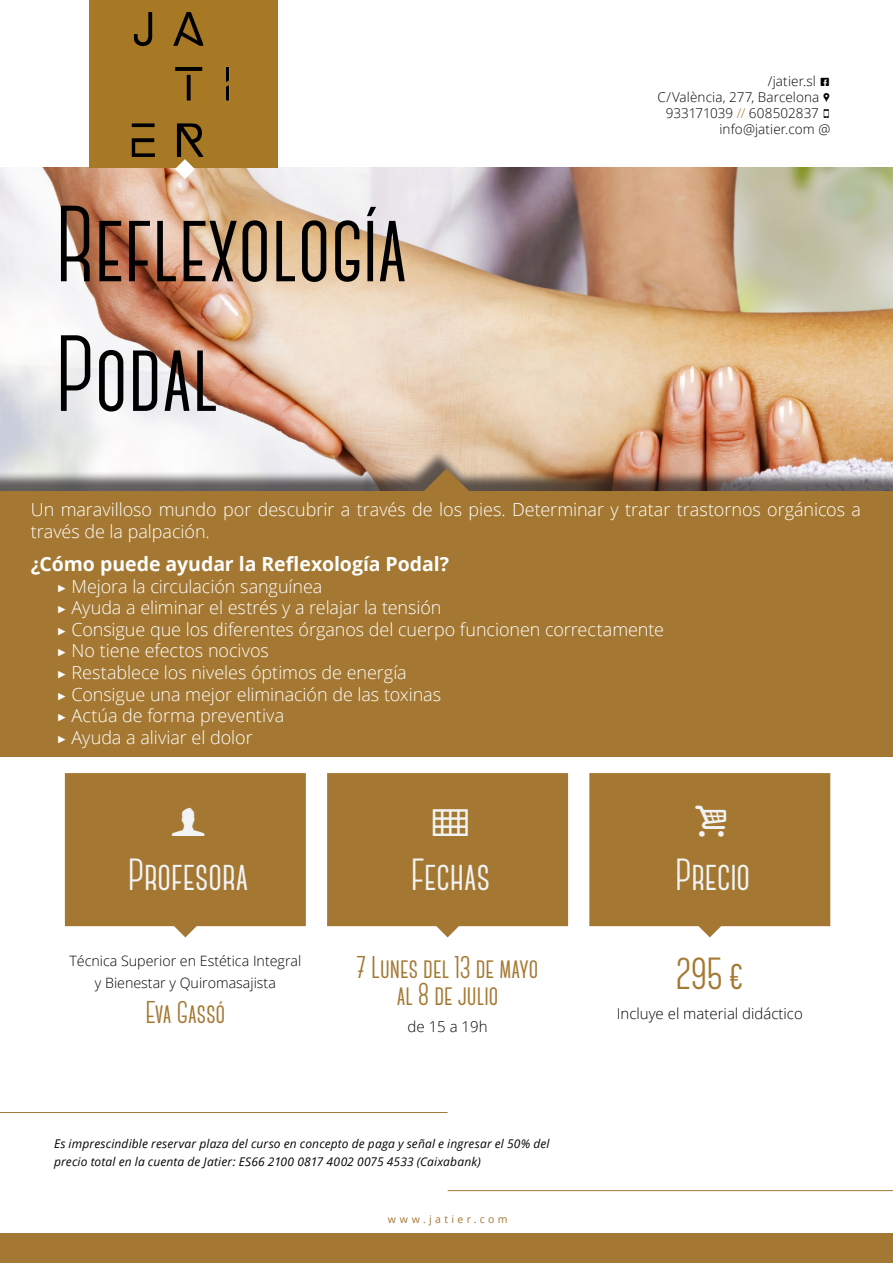
<style>
.page{position:relative;width:893px;height:1263px;background:#fff}
.page>*{position:absolute;margin:0;border:0;box-sizing:border-box;transform-origin:0 0}
.Box-1-Title-C1{font:700 108px/129.6px "Canter";color:#000001}
.Box1-Title{font:700 45px "Canter";letter-spacing:-.005em;color:#f2f3f4}
.Box1-BT{font:700 45px "Canter";color:#a47832}
.BOX1-Icon{font:45px "Modern Pictograms";color:#f2f3f4}
.Box1-BT-2{font:700 31.5px/27px "Canter";color:#a47832;text-align:center}
.BOX1-Plus-C1{font:700 31.5px "Canter";color:#a47832}
.DIV-1-BT{font:700 19.5px "Open Sans";letter-spacing:-.005em;color:#fff}
.DIV-1-BT-2{font:300 18px/21.6px "Open Sans";letter-spacing:-.005em;color:#fff}
.Box1-BT-3{font:300 15px "Open Sans";color:#040503}
.Box1-BT-4{font:300 14.25px/22.5px "Open Sans";color:#040503;text-align:center}
.Header-BT{font:300 13.5px "Open Sans";letter-spacing:.01em;color:#040503}
.F1-BT{font:italic 12px/18px "Open Sans";letter-spacing:.015em;color:#040503}
.F1-Website-C1{font:10.5px "Open Sans";letter-spacing:.32em;color:#a47832}
.s1{font-family:"Modern Pictograms";font-weight:400}
.s2{color:#a57736}
</style>
<div class="page">
<img style="left:0;top:168px;width:893px;height:281px">
<div style="left:0;top:630px;width:893px;height:126px;background:#a47832"></div>
<div style="left:0;top:449px;width:893px;height:177px;background:#231f20;opacity:.7"></div>
<svg style="left:0;top:468px;width:893px;height:162px;background:#a27a3d"></svg>
<div style="left:89px;top:0;width:188px;height:168px;background:#a77925"></div>
<img style="left:131px;top:12px;width:99px;height:145px">
<svg style="left:175px;top:159px;width:20px;height:20px"></svg>
<svg style="left:65px;top:773px;width:241px;height:164px;background:#a9803f"></svg>
<svg style="left:327px;top:773px;width:241px;height:164px;background:#a9803f"></svg>
<svg style="left:589px;top:773px;width:241px;height:164px;background:#a9803f"></svg>
<div style="left:0;top:1234px;width:893px;height:29px;background:#a47832"></div>
<hr style="left:0;top:1112px;width:448px;height:1px;background:#a57736">
<hr style="left:448px;top:1190px;width:445px;height:1px;background:#a57736">
<p class="Box-1-Title-C1" style="left:55px;top:181px;width:354px">Reflexología<br>Podal</p>
<p class="Header-BT" style="left:768px;top:71px;width:64px">/jatier.sl <span class="s1">G</span></p>
<p class="Header-BT" style="left:657px;top:88px;width:174px">C/València, 277, Barcelona <span class="s1">,</span></p>
<p class="Header-BT" style="left:666px;top:104px;width:166px">933171039 <span class="s2">//</span> 608502837 <span class="s1">O</span></p>
<p class="Header-BT" style="left:719px;top:120px;width:112px">info@jatier.com @</p>
<p class="DIV-1-BT-2" style="left:31px;top:499px;width:832px">Un maravilloso mundo por descubrir a través de los pies. Determinar y tratar trastornos orgánicos a través de la palpación.</p>
<p class="DIV-1-BT" style="left:31px;top:550px;width:420px">¿Cómo puede ayudar la Reflexología Podal?</p>
<p class="DIV-1-BT-2" style="left:56px;top:575px;width:268px"><span class="s1">&gt;</span> Mejora la circulación sanguínea</p>
<p class="DIV-1-BT-2" style="left:56px;top:596px;width:387px"><span class="s1">&gt;</span> Ayuda a eliminar el estrés y a relajar la tensión</p>
<p class="DIV-1-BT-2" style="left:56px;top:618px;width:609px"><span class="s1">&gt;</span> Consigue que los diferentes órganos del cuerpo funcionen correctamente</p>
<p class="DIV-1-BT-2" style="left:56px;top:640px;width:214px"><span class="s1">&gt;</span> No tiene efectos nocivos</p>
<p class="DIV-1-BT-2" style="left:56px;top:661px;width:352px"><span class="s1">&gt;</span> Restablece los niveles óptimos de energía</p>
<p class="DIV-1-BT-2" style="left:56px;top:683px;width:386px"><span class="s1">&gt;</span> Consigue una mejor eliminación de las toxinas</p>
<p class="DIV-1-BT-2" style="left:56px;top:704px;width:229px"><span class="s1">&gt;</span> Actúa de forma preventiva</p>
<p class="DIV-1-BT-2" style="left:56px;top:726px;width:198px"><span class="s1">&gt;</span> Ayuda a aliviar el dolor</p>
<p class="BOX1-Icon" style="left:171px;top:800px;width:37px">f</p>
<p class="Box1-Title" style="left:128px;top:853px;width:122px">Profesora</p>
<p class="Box1-BT-4" style="left:69px;top:949px;width:233px">Técnica Superior en Estética Integral y Bienestar y Quiromasajista</p>
<p class="BOX1-Plus-C1" style="left:145px;top:997px;width:81px">Eva Gassó</p>
<p class="BOX1-Icon" style="left:428px;top:800px;width:45px">3</p>
<p class="Box1-Title" style="left:411px;top:853px;width:81px">Fechas</p>
<p class="Box1-BT-2" style="left:357px;top:954px;width:184px">7 Lunes del 13 de mayo al 8 de julio</p>
<p class="Box1-BT-3" style="left:408px;top:1017px;width:81px">de 15 a 19h</p>
<p class="F1-BT" style="left:54px;top:1134px;width:497px">Es imprescindible reservar plaza del curso en concepto de paga y señal e ingresar el 50% del precio total en la cuenta de Jatier: ES66 2100 0817 4002 0075 4533 (Caixabank)</p>
<p class="F1-Website-C1" style="left:388px;top:1212px;width:121px">www.jatier.com</p>
<p class="BOX1-Icon" style="left:694px;top:800px;width:38px">i</p>
<p class="Box1-Title" style="left:675px;top:853px;width:77px">Precio</p>
<p class="Box1-BT" style="left:676px;top:951px;width:69px">295 €</p>
<p class="Box1-BT-3" style="left:617px;top:1003px;width:188px">Incluye el material didáctico</p>
</div>
